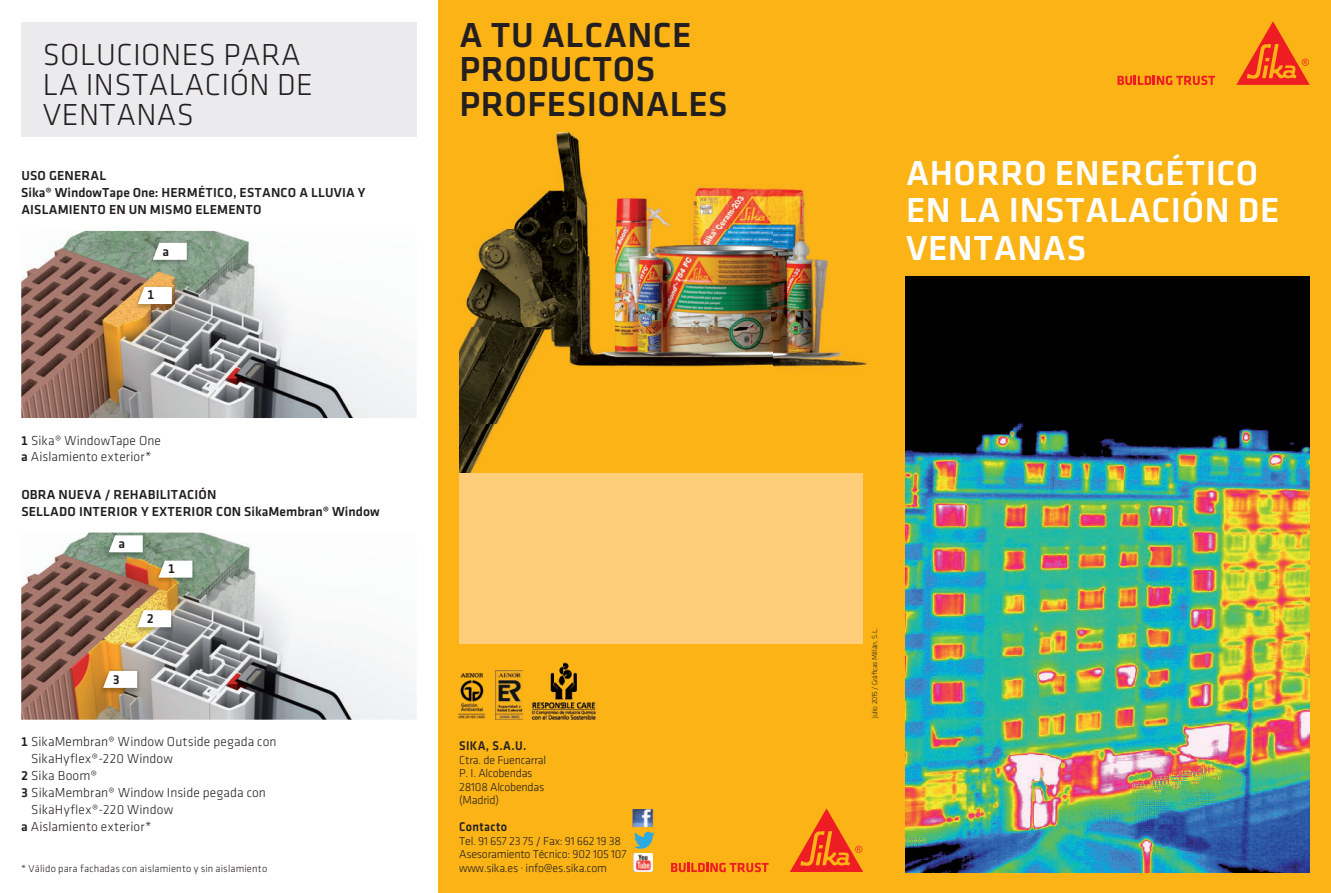
<style>
.page{position:relative;width:1331px;height:893px;background:#fff}
.page>*{position:absolute;margin:0;border:0;box-sizing:border-box;transform-origin:0 0}
.t1{font:36px/37.5px "Klavika Medium TF";letter-spacing:.015em;color:#fff}
.t2{font:36px/34.5px "Klavika Medium TF";letter-spacing:.015em;color:#231f20}
.t3{font:300 31.5px/30px "Klavika";letter-spacing:.015em;color:#231f20}
.t4{font:300 13.5px/17px "Klavika";letter-spacing:.005em;color:#231f20}
.t5{font:13.5px/17px "Klavika Medium TF";letter-spacing:.015em;color:#231f20}
.t6{font:13.05px "Klavika Medium TF";letter-spacing:.03em;color:#231f20;scale:.93 1}
.t7{font:300 12px/13.5px "Klavika";letter-spacing:-.02em;color:#231f20}
.t8{font:300 10.5px "Klavika";letter-spacing:.01em;color:#231f20}
.t9{font:300 7.5px "Klavika";letter-spacing:-.02em;color:#231f20}
.s1{font-family:"Klavika Medium TF";font-weight:400}
</style>
<div class="page">
<div style="left:438px;top:0;width:893px;height:893px;background:#fbb316"></div>
<svg style="left:671px;top:863px;width:98px;height:9px"></svg>
<svg style="left:790px;top:808px;width:73px;height:64px"></svg>
<img style="left:633px;top:853px;width:20px;height:19px">
<img style="left:632px;top:809px;width:23px;height:18px">
<svg style="left:634px;top:832px;width:21px;height:17px"></svg>
<svg style="left:1117px;top:76px;width:98px;height:9px"></svg>
<svg style="left:1236px;top:21px;width:74px;height:64px"></svg>
<img style="left:459px;top:133px;width:408px;height:340px">
<div style="left:459px;top:473px;width:404px;height:170px;background:#fece7a"></div>
<img style="left:495px;top:670px;width:28px;height:50px">
<img style="left:528px;top:662px;width:69px;height:59px">
<img style="left:459px;top:673px;width:26px;height:46px">
<img style="left:906px;top:277px;width:404px;height:595px">
<div style="left:21px;top:22px;width:396px;height:114px;background:#ebebed"></div>
<img style="left:21px;top:231px;width:396px;height:187px">
<img style="left:134px;top:285px;width:41px;height:25px">
<svg style="left:138px;top:287px;width:34px;height:17px"></svg>
<img style="left:149px;top:241px;width:41px;height:25px">
<svg style="left:153px;top:243px;width:34px;height:17px"></svg>
<img style="left:21px;top:533px;width:396px;height:187px">
<img style="left:133px;top:609px;width:41px;height:24px">
<svg style="left:137px;top:610px;width:34px;height:17px"></svg>
<img style="left:99px;top:669px;width:41px;height:25px">
<svg style="left:103px;top:671px;width:34px;height:17px"></svg>
<img style="left:154px;top:559px;width:41px;height:24px">
<svg style="left:158px;top:561px;width:34px;height:17px"></svg>
<img style="left:105px;top:534px;width:41px;height:24px">
<svg style="left:109px;top:535px;width:34px;height:17px"></svg>
<h2 class="t3" style="left:43px;top:42px;width:272px">SOLUCIONES PARA<br>LA INSTALACIÓN DE<br>VENTANAS</h2>
<p class="t5" style="left:21px;top:167px;width:346px">USO GENERAL<br>Sika® WindowTape One: HERMÉTICO, ESTANCO A LLUVIA Y<br>AISLAMIENTO EN UN MISMO ELEMENTO</p>
<p class="t5" style="left:162px;top:243px;width:8px">a</p>
<p class="t5" style="left:148px;top:286px;width:9px">1</p>
<p class="t4" style="left:21px;top:433px;width:141px"><span class="s1">1</span> Sika® WindowTape One <span class="s1">a</span> Aislamiento exterior*</p>
<p class="t5" style="left:21px;top:485px;width:360px">OBRA NUEVA / REHABILITACIÓN<br>SELLADO INTERIOR Y EXTERIOR CON SikaMembran® Window</p>
<p class="t5" style="left:118px;top:535px;width:8px">a</p>
<p class="t5" style="left:113px;top:671px;width:9px">3</p>
<p class="t5" style="left:168px;top:560px;width:9px">1</p>
<p class="t5" style="left:147px;top:610px;width:9px">2</p>
<p class="t4" style="left:21px;top:734px;width:257px"><span class="s1">1</span> SikaMembran® Window Outside pegada con</p>
<p class="t4" style="left:31px;top:751px;width:143px">SikaHyflex®-220 Window</p>
<p class="t4" style="left:21px;top:768px;width:77px"><span class="s1">2</span> Sika Boom®</p>
<p class="t4" style="left:21px;top:785px;width:246px"><span class="s1">3</span> SikaMembran® Window Inside pegada con</p>
<p class="t4" style="left:31px;top:802px;width:143px">SikaHyflex®-220 Window</p>
<p class="t4" style="left:21px;top:819px;width:132px"><span class="s1">a</span> Aislamiento exterior*</p>
<p class="t8" style="left:21px;top:864px;width:247px">* Válido para fachadas con aislamiento y sin aislamiento</p>
<h1 class="t2" style="left:459px;top:17px;width:270px">A TU ALCANCE<br>PRODUCTOS<br>PROFESIONALES</h1>
<p class="t6" style="left:459px;top:738px;width:74px">SIKA, S.A.U.</p>
<p class="t7" style="left:459px;top:754px;width:88px">Ctra. de Fuencarral<br>P. I. Alcobendas<br>28108 Alcobendas (Madrid)</p>
<p class="t6" style="left:459px;top:819px;width:53px">Contacto</p>
<p class="t7" style="left:459px;top:835px;width:169px">Tel. 91 657 23 75 / Fax: 91 662 19 38<br>Asesoramiento Técnico: 902 105 107 www.sika.es · info@es.sika.com</p>
<h1 class="t1" style="left:906px;top:154px;width:375px">AHORRO ENERGÉTICO<br>EN LA INSTALACIÓN DE<br>VENTANAS</h1>
<p class="t9" style="left:872px;top:718px;width:91px;rotate:-90deg">Julio 2015 / Gráficas Millán, S.L.</p>
</div>
